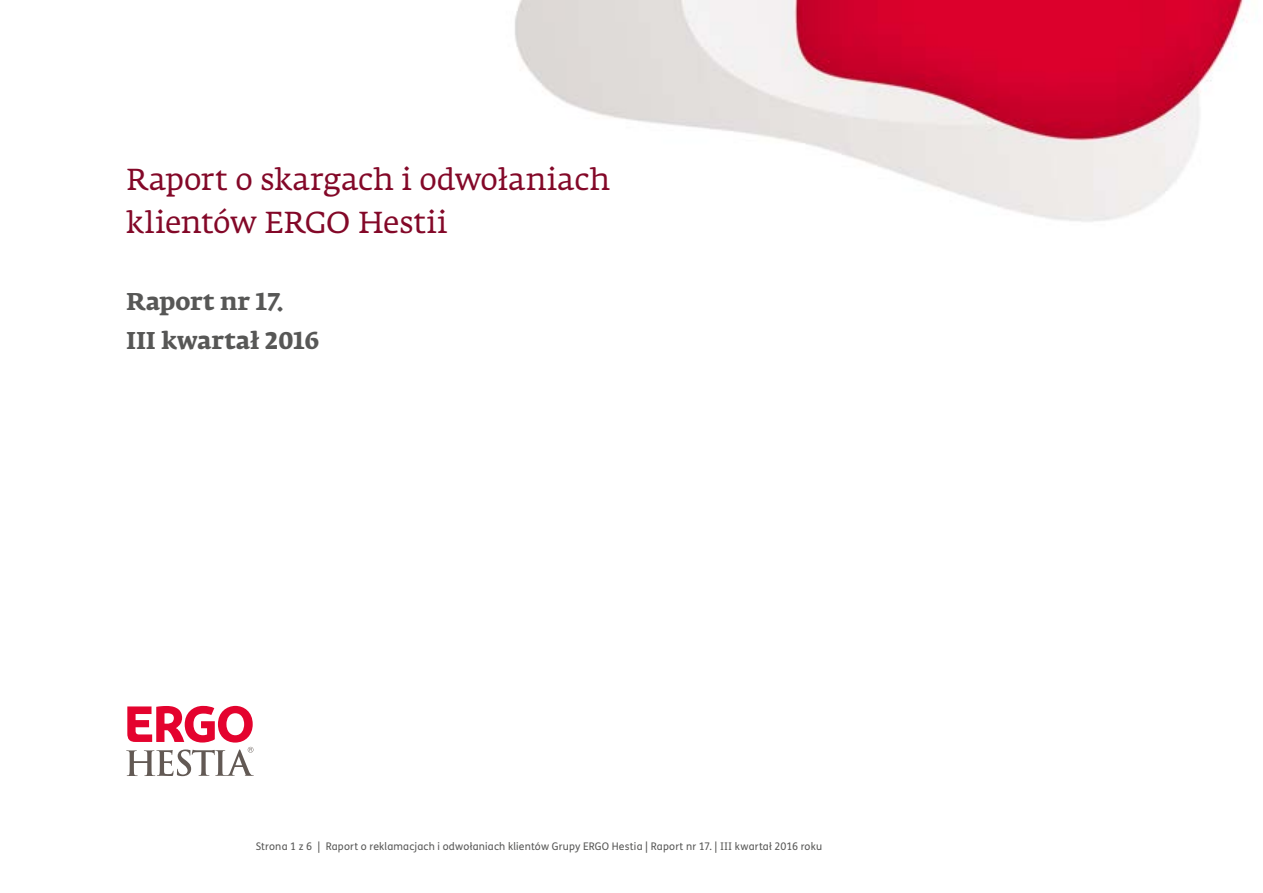
<style>
.page{position:relative;width:1263px;height:893px;background:#fff}
.page>*{position:absolute;margin:0;border:0;box-sizing:border-box;transform-origin:0 0}
.t1{font:30px/43.5px "Fedra Serif A Pro";color:#830828}
.t2{font:700 24px/38.5px "Fedra Serif A Pro";color:#575756}
.t3{font:10.5px "FS Me";letter-spacing:.015em;color:#575756}
</style>
<div class="page">
<img style="left:515px;top:0;width:729px;height:222px">
<svg style="left:126px;top:706px;width:128px;height:70px"></svg>
<h1 class="t1" style="left:126px;top:158px;width:485px">Raport o skargach i odwołaniach klientów ERGO Hestii</h1>
<h2 class="t2" style="left:126px;top:283px;width:195px">Raport nr 17.<br>III kwartał 2016</h2>
<p class="t3" style="left:256px;top:839px;width:568px">Strona 1 z 6 | Raport o reklamacjach i odwołaniach klientów Grupy ERGO Hestia | Raport nr 17. | III kwartał 2016 roku</p>
</div>
